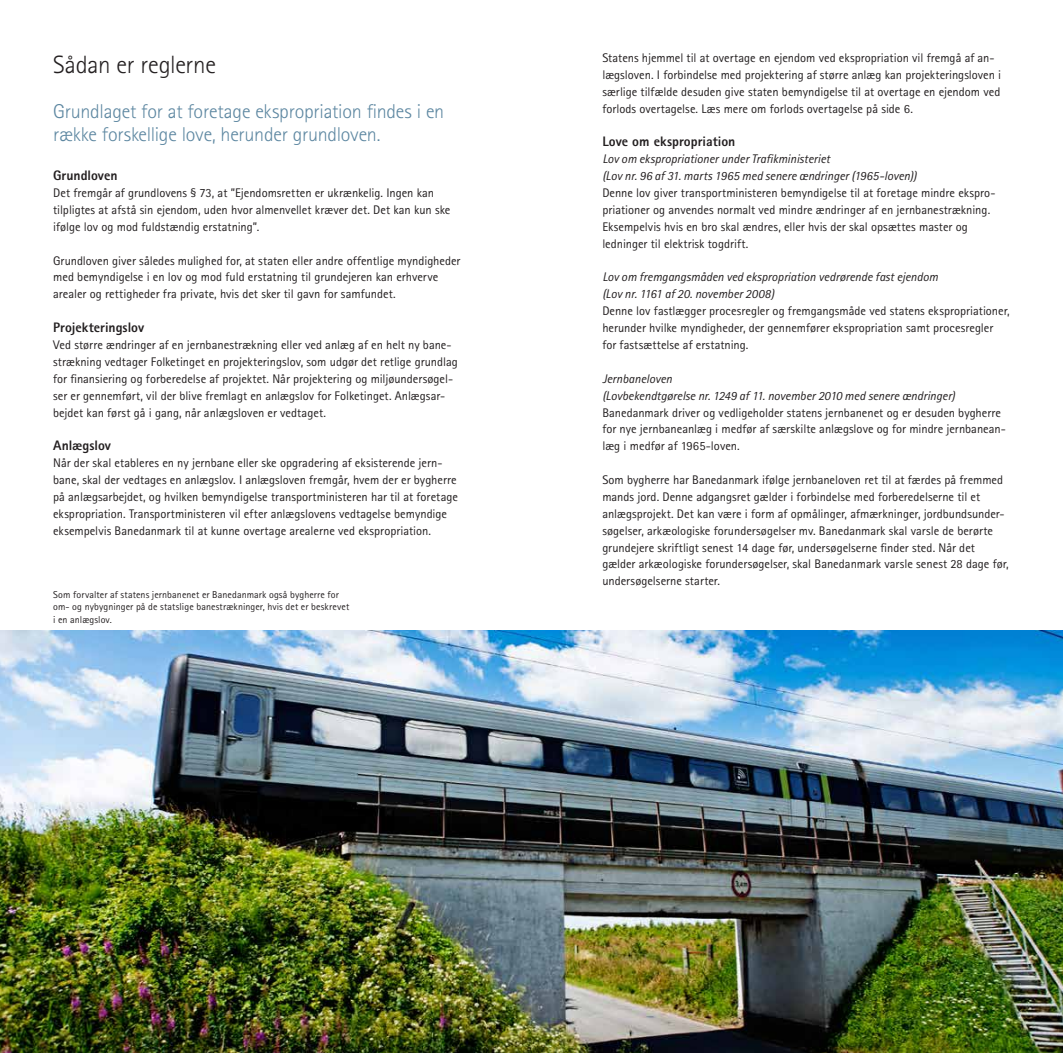
<style>
.page{position:relative;width:1063px;height:1053px;background:#fff}
.page>*{position:absolute;margin:0;border:0;box-sizing:border-box;transform-origin:0 0}
.t1{font:300 25px "Rotis Sans Serif Std";letter-spacing:-.01em;color:#231f20}
.t2{font:300 20px/22.5px "Rotis Sans Serif Std";letter-spacing:-.01em;color:#5d87a1}
.t3{font:800 13.75px "Rotis Sans Serif Std";color:#231f20}
.t4{font:12.5px/16.9px "Rotis Sans Serif Std";color:#231f20}
.t5{font:italic 12.5px/16.9px "Rotis Sans Serif Std";color:#231f20}
.t6{font:10px/12.5px "Rotis Sans Serif Std";letter-spacing:.01em;color:#231f20}
</style>
<div class="page">
<img style="left:0;top:630px;width:1063px;height:422px">
<h1 class="t1" style="left:53px;top:50px;width:164px">Sådan er reglerne</h1>
<h2 class="t2" style="left:53px;top:100px;width:393px">Grundlaget for at foretage ekspropriation findes i en række forskellige love, herunder grundloven.</h2>
<p class="t3" style="left:53px;top:167px;width:66px">Grundloven</p>
<p class="t4" style="left:53px;top:184px;width:399px">Det fremgår af grundlovens § 73, at ”Ejendomsretten er ukrænkelig. Ingen kan tilpligtes at afstå sin ejendom, uden hvor almenvellet kræver det. Det kan kun ske ifølge lov og mod fuldstændig erstatning”.</p>
<p class="t4" style="left:53px;top:252px;width:409px">Grundloven giver således mulighed for, at staten eller andre offentlige myndigheder med bemyndigelse i en lov og mod fuld erstatning til grundejeren kan erhverve arealer og rettigheder fra private, hvis det sker til gavn for samfundet.</p>
<p class="t3" style="left:53px;top:318px;width:93px">Projekteringslov</p>
<p class="t4" style="left:53px;top:336px;width:406px">Ved større ændringer af en jernbanestrækning eller ved anlæg af en helt ny bane&shy;strækning vedtager Folketinget en projekteringslov, som udgør det retlige grundlag for finansiering og forberedelse af projektet. Når projektering og miljøundersøgel&shy;ser er gennemført, vil der blive fremlagt en anlægslov for Folketinget. Anlægsar&shy;bejdet kan først gå i gang, når anlægsloven er vedtaget.</p>
<p class="t3" style="left:53px;top:437px;width:59px">Anlægslov</p>
<p class="t4" style="left:53px;top:454px;width:406px">Når der skal etableres en ny jernbane eller ske opgradering af eksisterende jern&shy;bane, skal der vedtages en anlægslov. I anlægsloven fremgår, hvem der er bygherre på anlægsarbejdet, og hvilken bemyndigelse transportministeren har til at foretage ekspropriation. Transportministeren vil efter anlægslovens vedtagelse bemyndige eksempelvis Banedanmark til at kunne overtage arealerne ved ekspropriation.</p>
<p class="t6" style="left:53px;top:588px;width:298px">Som forvalter af statens jernbanenet er Banedanmark også bygherre for om- og nybygninger på de statslige banestrækninger, hvis det er beskrevet i en anlægslov.</p>
<p class="t4" style="left:602px;top:49px;width:400px">Statens hjemmel til at overtage en ejendom ved ekspropriation vil fremgå af an&shy;lægsloven. I forbindelse med projektering af større anlæg kan projekteringsloven i særlige tilfælde desuden give staten bemyndigelse til at overtage en ejendom ved forlods overtagelse. Læs mere om forlods overtagelse på side 6.</p>
<p class="t3" style="left:602px;top:133px;width:134px">Love om ekspropriation</p>
<p class="t5" style="left:602px;top:151px;width:316px">Lov om ekspropriationer under Trafikministeriet<br>(Lov nr. 96 af 31. marts 1965 med senere ændringer (1965-loven))</p>
<p class="t4" style="left:602px;top:184px;width:395px">Denne lov giver transportministeren bemyndigelse til at foretage mindre ekspro&shy;priationer og anvendes normalt ved mindre ændringer af en jernbanestrækning.<br>Eksempelvis hvis en bro skal ændres, eller hvis der skal opsættes master og ledninger til elektrisk togdrift.</p>
<p class="t5" style="left:602px;top:269px;width:337px">Lov om fremgangsmåden ved ekspropriation vedrørende fast ejendom (Lov nr. 1161 af 20. november 2008)</p>
<p class="t4" style="left:602px;top:302px;width:409px">Denne lov fastlægger procesregler og fremgangsmåde ved statens ekspropriationer, herunder hvilke myndigheder, der gennemfører ekspropriation samt procesregler for fastsættelse af erstatning.</p>
<p class="t5" style="left:602px;top:370px;width:354px">Jernbaneloven<br>(Lovbekendtgørelse nr. 1249 af 11. november 2010 med senere ændringer)</p>
<p class="t4" style="left:602px;top:404px;width:405px">Banedanmark driver og vedligeholder statens jernbanenet og er desuden bygherre for nye jernbaneanlæg i medfør af særskilte anlægslove og for mindre jernbanean&shy;læg i medfør af 1965-loven.</p>
<p class="t4" style="left:602px;top:471px;width:408px">Som bygherre har Banedanmark ifølge jernbaneloven ret til at færdes på fremmed mands jord. Denne adgangsret gælder i forbindelse med forberedelserne til et anlægsprojekt. Det kan være i form af opmålinger, afmærkninger, jordbundsunder&shy;søgelser, arkæologiske forundersøgelser mv. Banedanmark skal varsle de berørte grundejere skriftligt senest 14 dage før, undersøgelserne finder sted. Når det gælder arkæologiske forundersøgelser, skal Banedanmark varsle senest 28 dage før, undersøgelserne starter.</p>
</div>
